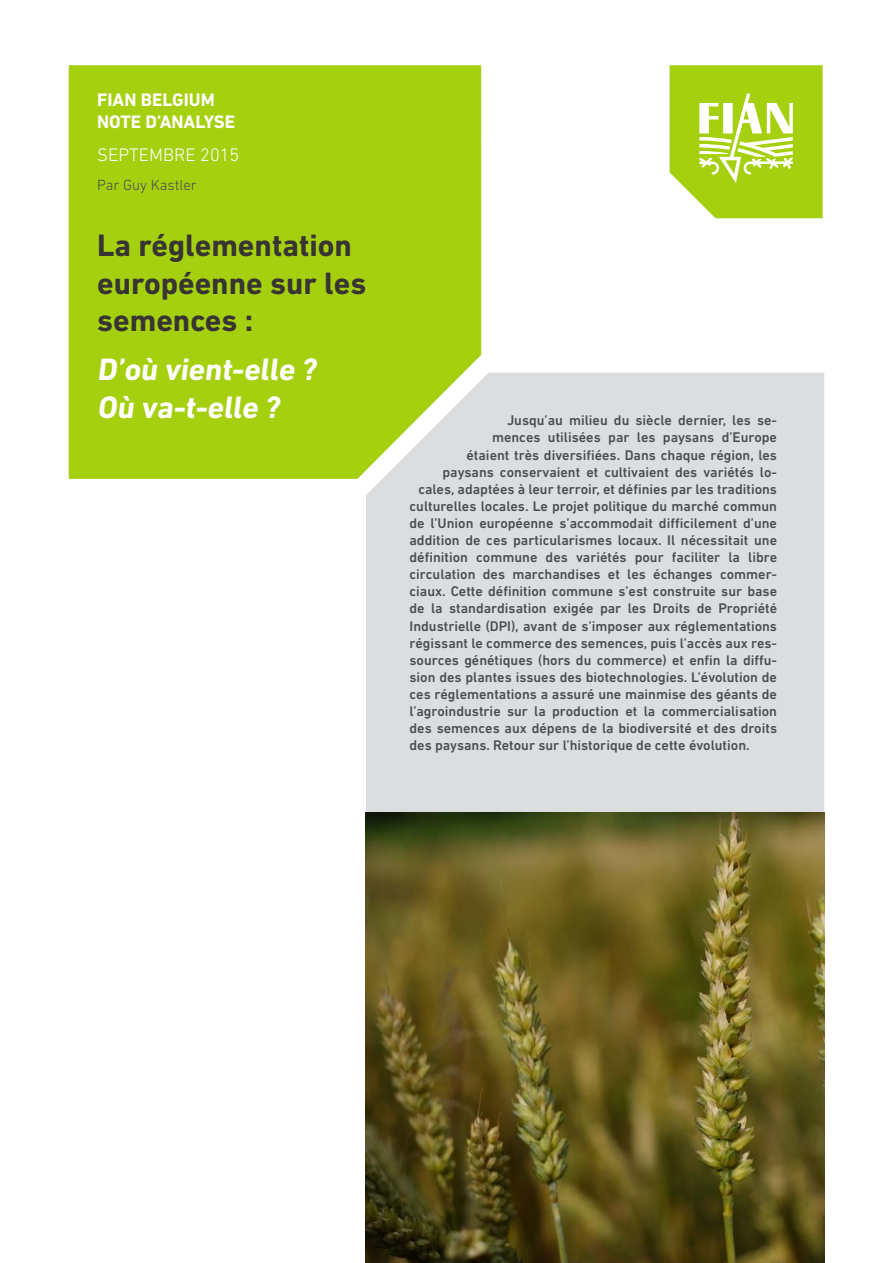
<style>
.page{position:relative;width:893px;height:1263px;background:#fff}
.page>*{position:absolute;margin:0;border:0;box-sizing:border-box;transform-origin:0 0}
.body{font:700 31.5px/37.8px "DIN Next LT Pro";color:#383433}
.body-2{font:700 31.5px/37.8px "DIN Next LT Pro";color:#fff}
.body-3{font:700 18.45px/22px "DIN Next LT Pro";color:#fff}
.body-4{font:300 18.45px "DIN Next LT Pro";color:#fff}
.body-5{font:300 15px "DIN Next LT Pro";color:#4b4c4d}
.body-6{font:500 14.25px "DIN Next LT Pro";color:#4b4c4d}
</style>
<div class="page">
<div style="left:366px;top:373px;width:458px;height:439px;background:#dcdddf"></div>
<div style="left:69px;top:65px;width:412px;height:414px;background:#a5d00f"></div>
<svg style="left:670px;top:65px;width:153px;height:153px;background:#b5d839"></svg>
<img style="left:366px;top:812px;width:458px;height:451px">
<p class="body-3" style="left:97px;top:88px;width:139px">FIAN BELGIUM<br>NOTE D’ANALYSE</p>
<p class="body-4" style="left:97px;top:144px;width:144px">SEPTEMBRE 2015</p>
<p class="body-5" style="left:97px;top:177px;width:101px">Par Guy Kastler</p>
<p class="body" style="left:97px;top:226px;width:271px">La réglementation européenne sur les semences :</p>
<p class="body-2" style="left:97px;top:351px;width:225px">D’où vient-elle ?<br>Où va-t-elle ?</p>
<p class="body-6" style="left:507px;top:412px;width:271px">Jusqu’au milieu du siècle dernier, les se-</p>
<p class="body-6" style="left:492px;top:429px;width:286px">mences utilisées par les paysans d’Europe</p>
<p class="body-6" style="left:467px;top:446px;width:312px">étaient très diversifiées. Dans chaque région, les</p>
<p class="body-6" style="left:443px;top:463px;width:336px">paysans conservaient et cultivaient des variétés lo-</p>
<p class="body-6" style="left:419px;top:481px;width:360px">cales, adaptées à leur terroir, et définies par les traditions</p>
<p class="body-6" style="left:410px;top:498px;width:369px">culturelles locales. Le projet politique du marché commun</p>
<p class="body-6" style="left:410px;top:515px;width:369px">de l’Union européenne s’accommodait difficilement d’une</p>
<p class="body-6" style="left:410px;top:532px;width:369px">addition de ces particularismes locaux. Il nécessitait une</p>
<p class="body-6" style="left:410px;top:549px;width:369px">définition commune des variétés pour faciliter la libre</p>
<p class="body-6" style="left:410px;top:566px;width:369px">circulation des marchandises et les échanges commer-</p>
<p class="body-6" style="left:410px;top:583px;width:369px">ciaux. Cette définition commune s’est construite sur base</p>
<p class="body-6" style="left:410px;top:600px;width:369px">de la standardisation exigée par les Droits de Propriété</p>
<p class="body-6" style="left:410px;top:617px;width:369px">Industrielle (DPI), avant de s’imposer aux réglementations</p>
<p class="body-6" style="left:410px;top:634px;width:369px">régissant le commerce des semences, puis l’accès aux res-</p>
<p class="body-6" style="left:410px;top:652px;width:369px">sources génétiques (hors du commerce) et enfin la diffu-</p>
<p class="body-6" style="left:410px;top:669px;width:369px">sion des plantes issues des biotechnologies. L’évolution de</p>
<p class="body-6" style="left:410px;top:686px;width:369px">ces réglementations a assuré une mainmise des géants de</p>
<p class="body-6" style="left:410px;top:703px;width:369px">l’agroindustrie sur la production et la commercialisation</p>
<p class="body-6" style="left:410px;top:720px;width:369px">des semences aux dépens de la biodiversité et des droits</p>
<p class="body-6" style="left:410px;top:737px;width:342px">des paysans. Retour sur l’historique de cette évolution.</p>
</div>
